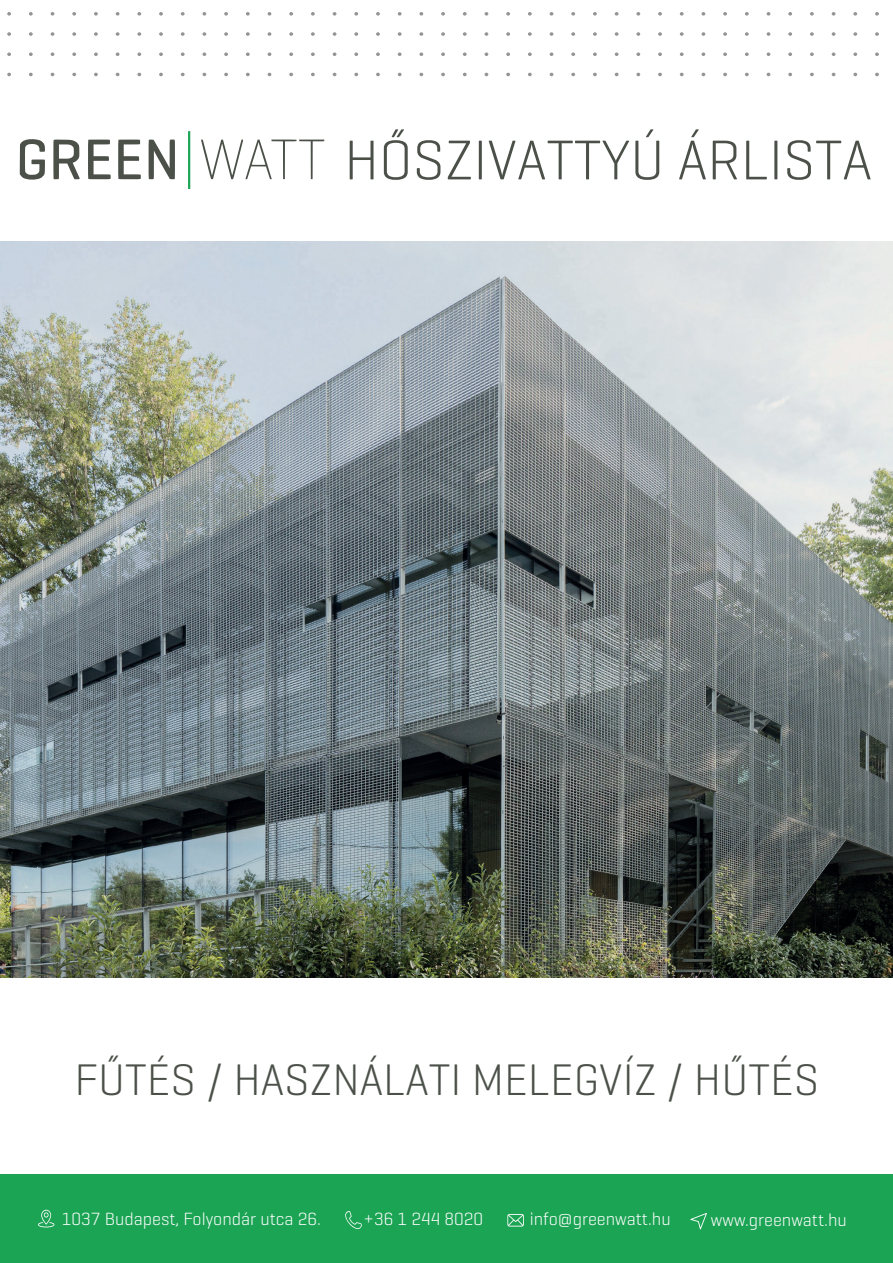
<style>
.page{position:relative;width:893px;height:1263px;background:#fff}
.page>*{position:absolute;margin:0;border:0;box-sizing:border-box;transform-origin:0 0}
.t1{font:300 57px "Geogrotesque";color:#4b5149}
.t2{font:300 45px "Geogrotesque";color:#4b5149}
.t3{font:300 18px "Geogrotesque";color:#fff}
</style>
<div class="page">
<svg style="left:7px;top:12px;width:4px;height:4px"></svg>
<svg style="left:29px;top:12px;width:4px;height:4px"></svg>
<svg style="left:51px;top:12px;width:3px;height:4px"></svg>
<svg style="left:72px;top:12px;width:4px;height:4px"></svg>
<svg style="left:94px;top:12px;width:4px;height:4px"></svg>
<svg style="left:116px;top:12px;width:3px;height:4px"></svg>
<svg style="left:137px;top:12px;width:4px;height:4px"></svg>
<svg style="left:159px;top:12px;width:4px;height:4px"></svg>
<svg style="left:181px;top:12px;width:4px;height:4px"></svg>
<svg style="left:202px;top:12px;width:4px;height:4px"></svg>
<svg style="left:224px;top:12px;width:4px;height:4px"></svg>
<svg style="left:246px;top:12px;width:4px;height:4px"></svg>
<svg style="left:267px;top:12px;width:4px;height:4px"></svg>
<svg style="left:289px;top:12px;width:4px;height:4px"></svg>
<svg style="left:311px;top:12px;width:4px;height:4px"></svg>
<svg style="left:332px;top:12px;width:4px;height:4px"></svg>
<svg style="left:354px;top:12px;width:4px;height:4px"></svg>
<svg style="left:376px;top:12px;width:4px;height:4px"></svg>
<svg style="left:398px;top:12px;width:3px;height:4px"></svg>
<svg style="left:419px;top:12px;width:4px;height:4px"></svg>
<svg style="left:441px;top:12px;width:4px;height:4px"></svg>
<svg style="left:463px;top:12px;width:3px;height:4px"></svg>
<svg style="left:484px;top:12px;width:4px;height:4px"></svg>
<svg style="left:506px;top:12px;width:4px;height:4px"></svg>
<svg style="left:549px;top:12px;width:4px;height:4px"></svg>
<svg style="left:571px;top:12px;width:4px;height:4px"></svg>
<svg style="left:593px;top:12px;width:4px;height:4px"></svg>
<svg style="left:614px;top:12px;width:4px;height:4px"></svg>
<svg style="left:636px;top:12px;width:4px;height:4px"></svg>
<svg style="left:658px;top:12px;width:4px;height:4px"></svg>
<svg style="left:679px;top:12px;width:4px;height:4px"></svg>
<svg style="left:701px;top:12px;width:4px;height:4px"></svg>
<svg style="left:723px;top:12px;width:4px;height:4px"></svg>
<svg style="left:745px;top:12px;width:3px;height:4px"></svg>
<svg style="left:766px;top:12px;width:4px;height:4px"></svg>
<svg style="left:788px;top:12px;width:4px;height:4px"></svg>
<svg style="left:831px;top:12px;width:4px;height:4px"></svg>
<svg style="left:853px;top:12px;width:4px;height:4px"></svg>
<svg style="left:7px;top:32px;width:4px;height:4px"></svg>
<svg style="left:29px;top:32px;width:4px;height:4px"></svg>
<svg style="left:51px;top:32px;width:3px;height:4px"></svg>
<svg style="left:72px;top:32px;width:4px;height:4px"></svg>
<svg style="left:94px;top:32px;width:4px;height:4px"></svg>
<svg style="left:116px;top:32px;width:3px;height:4px"></svg>
<svg style="left:137px;top:32px;width:4px;height:4px"></svg>
<svg style="left:159px;top:32px;width:4px;height:4px"></svg>
<svg style="left:181px;top:32px;width:4px;height:4px"></svg>
<svg style="left:202px;top:32px;width:4px;height:4px"></svg>
<svg style="left:224px;top:32px;width:4px;height:4px"></svg>
<svg style="left:246px;top:32px;width:4px;height:4px"></svg>
<svg style="left:267px;top:32px;width:4px;height:4px"></svg>
<svg style="left:289px;top:32px;width:4px;height:4px"></svg>
<svg style="left:311px;top:32px;width:4px;height:4px"></svg>
<svg style="left:332px;top:32px;width:4px;height:4px"></svg>
<svg style="left:354px;top:32px;width:4px;height:4px"></svg>
<svg style="left:376px;top:32px;width:4px;height:4px"></svg>
<svg style="left:398px;top:32px;width:3px;height:4px"></svg>
<svg style="left:419px;top:32px;width:4px;height:4px"></svg>
<svg style="left:441px;top:32px;width:4px;height:4px"></svg>
<svg style="left:463px;top:32px;width:3px;height:4px"></svg>
<svg style="left:484px;top:32px;width:4px;height:4px"></svg>
<svg style="left:506px;top:32px;width:4px;height:4px"></svg>
<svg style="left:528px;top:32px;width:3px;height:4px"></svg>
<svg style="left:549px;top:32px;width:4px;height:4px"></svg>
<svg style="left:571px;top:32px;width:4px;height:4px"></svg>
<svg style="left:593px;top:32px;width:4px;height:4px"></svg>
<svg style="left:614px;top:32px;width:4px;height:4px"></svg>
<svg style="left:636px;top:32px;width:4px;height:4px"></svg>
<svg style="left:658px;top:32px;width:4px;height:4px"></svg>
<svg style="left:679px;top:32px;width:4px;height:4px"></svg>
<svg style="left:701px;top:32px;width:4px;height:4px"></svg>
<svg style="left:723px;top:32px;width:4px;height:4px"></svg>
<svg style="left:745px;top:32px;width:3px;height:4px"></svg>
<svg style="left:766px;top:32px;width:4px;height:4px"></svg>
<svg style="left:788px;top:32px;width:4px;height:4px"></svg>
<svg style="left:810px;top:32px;width:3px;height:4px"></svg>
<svg style="left:831px;top:32px;width:4px;height:4px"></svg>
<svg style="left:853px;top:32px;width:4px;height:4px"></svg>
<svg style="left:875px;top:32px;width:3px;height:4px"></svg>
<svg style="left:7px;top:52px;width:4px;height:4px"></svg>
<svg style="left:29px;top:52px;width:4px;height:4px"></svg>
<svg style="left:51px;top:52px;width:3px;height:4px"></svg>
<svg style="left:72px;top:52px;width:4px;height:4px"></svg>
<svg style="left:94px;top:52px;width:4px;height:4px"></svg>
<svg style="left:116px;top:52px;width:3px;height:4px"></svg>
<svg style="left:137px;top:52px;width:4px;height:4px"></svg>
<svg style="left:159px;top:52px;width:4px;height:4px"></svg>
<svg style="left:181px;top:52px;width:4px;height:4px"></svg>
<svg style="left:202px;top:52px;width:4px;height:4px"></svg>
<svg style="left:224px;top:52px;width:4px;height:4px"></svg>
<svg style="left:246px;top:52px;width:4px;height:4px"></svg>
<svg style="left:267px;top:52px;width:4px;height:4px"></svg>
<svg style="left:289px;top:52px;width:4px;height:4px"></svg>
<svg style="left:311px;top:52px;width:4px;height:4px"></svg>
<svg style="left:332px;top:52px;width:4px;height:4px"></svg>
<svg style="left:354px;top:52px;width:4px;height:4px"></svg>
<svg style="left:376px;top:52px;width:4px;height:4px"></svg>
<svg style="left:398px;top:52px;width:3px;height:4px"></svg>
<svg style="left:419px;top:52px;width:4px;height:4px"></svg>
<svg style="left:441px;top:52px;width:4px;height:4px"></svg>
<svg style="left:463px;top:52px;width:3px;height:4px"></svg>
<svg style="left:484px;top:52px;width:4px;height:4px"></svg>
<svg style="left:506px;top:52px;width:4px;height:4px"></svg>
<svg style="left:549px;top:52px;width:4px;height:4px"></svg>
<svg style="left:571px;top:52px;width:4px;height:4px"></svg>
<svg style="left:593px;top:52px;width:4px;height:4px"></svg>
<svg style="left:614px;top:52px;width:4px;height:4px"></svg>
<svg style="left:636px;top:52px;width:4px;height:4px"></svg>
<svg style="left:658px;top:52px;width:4px;height:4px"></svg>
<svg style="left:679px;top:52px;width:4px;height:4px"></svg>
<svg style="left:701px;top:52px;width:4px;height:4px"></svg>
<svg style="left:723px;top:52px;width:4px;height:4px"></svg>
<svg style="left:766px;top:52px;width:4px;height:4px"></svg>
<svg style="left:788px;top:52px;width:4px;height:4px"></svg>
<svg style="left:831px;top:52px;width:4px;height:4px"></svg>
<svg style="left:853px;top:52px;width:4px;height:4px"></svg>
<svg style="left:7px;top:73px;width:4px;height:3px"></svg>
<svg style="left:29px;top:73px;width:4px;height:3px"></svg>
<svg style="left:72px;top:73px;width:4px;height:3px"></svg>
<svg style="left:94px;top:73px;width:4px;height:3px"></svg>
<svg style="left:137px;top:73px;width:4px;height:3px"></svg>
<svg style="left:159px;top:73px;width:4px;height:3px"></svg>
<svg style="left:181px;top:73px;width:4px;height:3px"></svg>
<svg style="left:202px;top:73px;width:4px;height:3px"></svg>
<svg style="left:224px;top:73px;width:4px;height:3px"></svg>
<svg style="left:246px;top:73px;width:4px;height:3px"></svg>
<svg style="left:267px;top:73px;width:4px;height:3px"></svg>
<svg style="left:289px;top:73px;width:4px;height:3px"></svg>
<svg style="left:311px;top:73px;width:4px;height:3px"></svg>
<svg style="left:354px;top:73px;width:4px;height:3px"></svg>
<svg style="left:376px;top:73px;width:4px;height:3px"></svg>
<svg style="left:419px;top:73px;width:4px;height:3px"></svg>
<svg style="left:441px;top:73px;width:4px;height:3px"></svg>
<svg style="left:484px;top:73px;width:4px;height:3px"></svg>
<svg style="left:506px;top:73px;width:4px;height:3px"></svg>
<svg style="left:571px;top:73px;width:4px;height:3px"></svg>
<svg style="left:593px;top:73px;width:4px;height:3px"></svg>
<svg style="left:636px;top:73px;width:4px;height:3px"></svg>
<svg style="left:658px;top:73px;width:4px;height:3px"></svg>
<svg style="left:701px;top:73px;width:4px;height:3px"></svg>
<svg style="left:723px;top:73px;width:4px;height:3px"></svg>
<svg style="left:788px;top:73px;width:4px;height:3px"></svg>
<svg style="left:853px;top:73px;width:4px;height:3px"></svg>
<img style="left:0;top:242px;width:892px;height:735px">
<div style="left:0;top:1174px;width:892px;height:89px;background:#1ca455"></div>
<svg style="left:38px;top:1210px;width:16px;height:17px"></svg>
<svg style="left:345px;top:1211px;width:17px;height:18px"></svg>
<svg style="left:690px;top:1213px;width:17px;height:16px"></svg>
<svg style="left:507px;top:1214px;width:17px;height:13px"></svg>
<svg style="left:188px;top:131px;width:3px;height:58px"></svg>
<svg style="left:20px;top:139px;width:60px;height:41px"></svg>
<svg style="left:88px;top:140px;width:23px;height:39px"></svg>
<svg style="left:118px;top:140px;width:23px;height:39px"></svg>
<svg style="left:148px;top:139px;width:27px;height:40px"></svg>
<svg style="left:201px;top:140px;width:123px;height:40px"></svg>
<h1 class="t1" style="left:344px;top:124px;width:529px">HŐSZIVATTYÚ ÁRLISTA</h1>
<h2 class="t2" style="left:74px;top:1051px;width:746px">FŰTÉS / HASZNÁLATI MELEGVÍZ / HŰTÉS</h2>
<p class="t3" style="left:62px;top:1208px;width:260px">1037 Budapest, Folyondár utca 26.</p>
<p class="t3" style="left:363px;top:1208px;width:121px">+36 1 244 8020</p>
<p class="t3" style="left:529px;top:1208px;width:142px">info@greenwatt.hu</p>
<p class="t3" style="left:711px;top:1208px;width:137px">www.greenwatt.hu</p>
</div>
